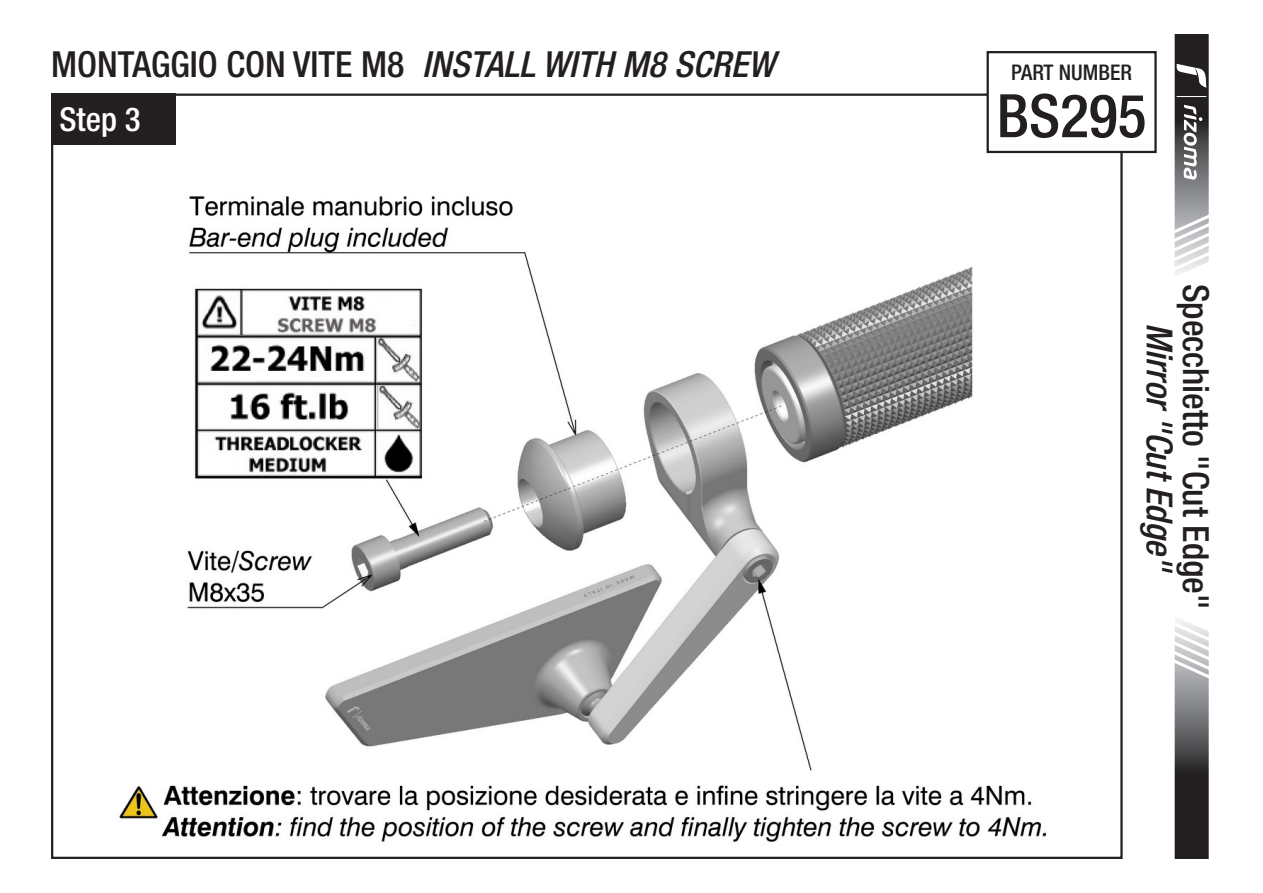
<style>
.page{position:relative;width:1263px;height:893px;background:#fff}
.page>*{position:absolute;margin:0;border:0;box-sizing:border-box;transform-origin:0 0}
.t1{font:500 condensed 60px "Helvetica Neue LT Std";color:#231f20}
.t2{font:500 condensed 36px "Helvetica Neue LT Std";color:#231f20}
.t3{font:italic 500 condensed 36px "Helvetica Neue LT Std";color:#231f20}
.t4{font:500 condensed 33px "Helvetica Neue LT Std";color:#fff}
.t5{font:500 condensed 21.6px "Helvetica Neue LT Std";color:#231f20}
.s1{font-style:italic}
</style>
<div class="page">
<img style="left:119px;top:104px;width:994px;height:738px">
<div style="left:51px;top:94px;width:124px;height:51px;background:#231f20"></div>
<svg style="left:1174px;top:620px;width:35px;height:239px;background:#706f70"></svg>
<svg style="left:1174px;top:34px;width:35px;height:240px"></svg>
<div style="left:988px;top:52px;width:167px;height:100px;background:#fff"></div>
<div style="left:986px;top:51px;width:171px;height:102px;border:2px solid #231f20"></div>
<p class="t2" style="left:51px;top:42px;width:725px">MONTAGGIO CON VITE M8 <span class="s1">INSTALL WITH M8 SCREW</span></p>
<p class="t4" style="left:60px;top:99px;width:83px">Step 3</p>
<p class="t5" style="left:1011px;top:59px;width:122px">PART NUMBER</p>
<h1 class="t1" style="left:997px;top:80px;width:151px">BS295</h1>
<p class="t2" style="left:1217px;top:284px;width:327px;rotate:90deg">Specchietto "Cut Edge"</p>
<p class="t3" style="left:1181px;top:323px;width:251px;rotate:90deg">Mirror "Cut Edge"</p>
</div>
